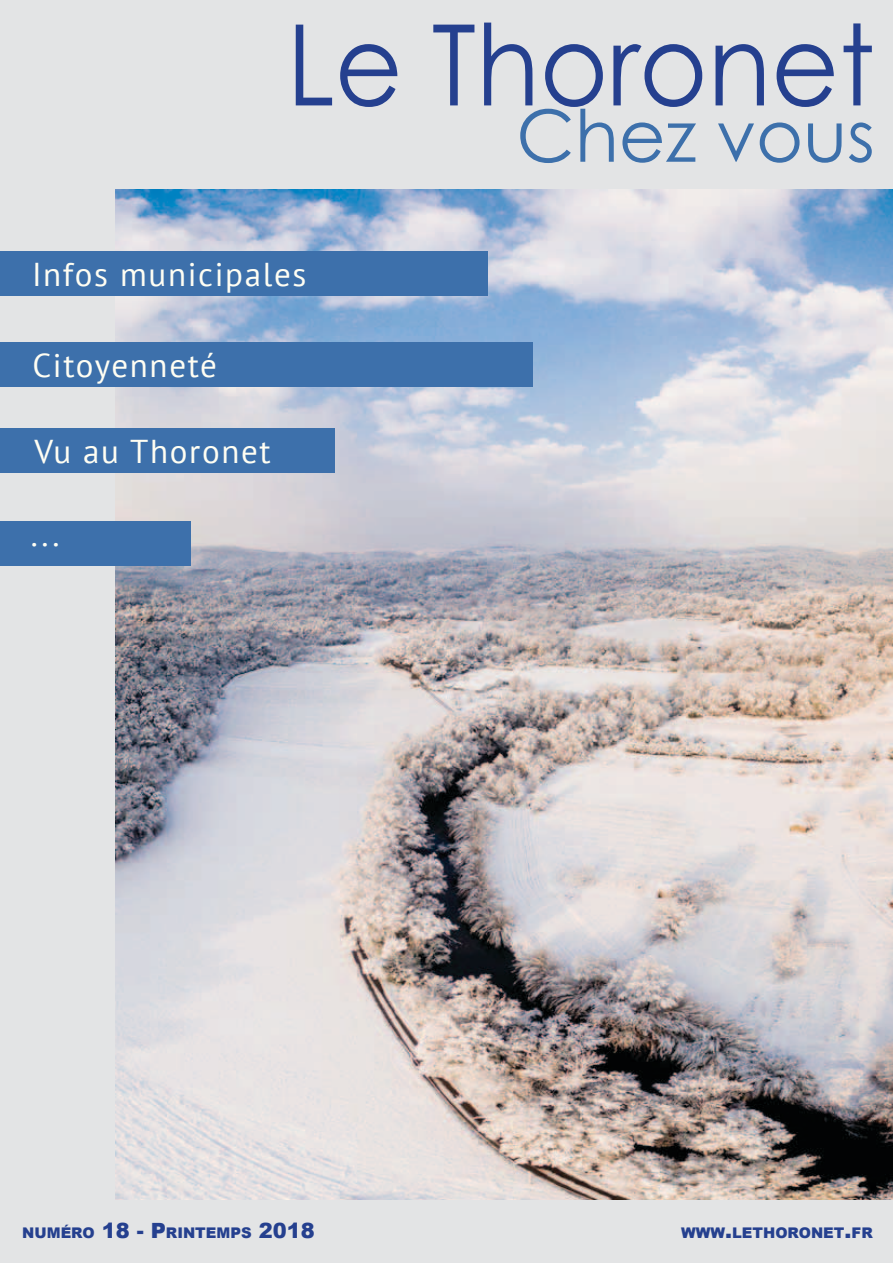
<style>
.page{position:relative;width:893px;height:1263px;background:#e3e4e5}
.page>*{position:absolute;margin:0;border:0;box-sizing:border-box;transform-origin:0 0}
.t1{font:112.5px "Century Gothic";color:#25408f;scale:.93 1}
.t2{font:72px "Century Gothic";color:#3d70ab}
.t3{font:33px "PT Sans";letter-spacing:.05em;color:#fffef3}
.t4{font:900 14.7px "Arial";color:#25408f}
.s1{font-size:21px}
</style>
<div class="page">
<img style="left:115px;top:189px;width:778px;height:1010px">
<div style="left:0;top:251px;width:488px;height:45px;background:#3d70ab"></div>
<div style="left:0;top:342px;width:533px;height:45px;background:#3d70ab"></div>
<div style="left:0;top:428px;width:335px;height:45px;background:#3d70ab"></div>
<div style="left:0;top:521px;width:190px;height:45px;background:#3d70ab"></div>
<h1 class="t1" style="left:287px;top:-4px;width:634px">Le Thoronet</h1>
<h2 class="t2" style="left:516px;top:92px;width:360px">Chez vous</h2>
<p class="t3" style="left:32px;top:253px;width:276px">Infos municipales</p>
<p class="t3" style="left:32px;top:344px;width:186px">Citoyenneté</p>
<p class="t3" style="left:35px;top:430px;width:238px">Vu au Thoronet</p>
<p class="t3" style="left:31px;top:513px;width:30px">...</p>
<p class="t4" style="left:22px;top:1221px;width:294px">NUMÉRO <span class="s1">18 - P</span>RINTEMPS <span class="s1">2018</span></p>
<p class="t4" style="left:681px;top:1221px;width:193px">WWW<span class="s1">.</span>LETHORONET<span class="s1">.</span>FR</p>
</div>
